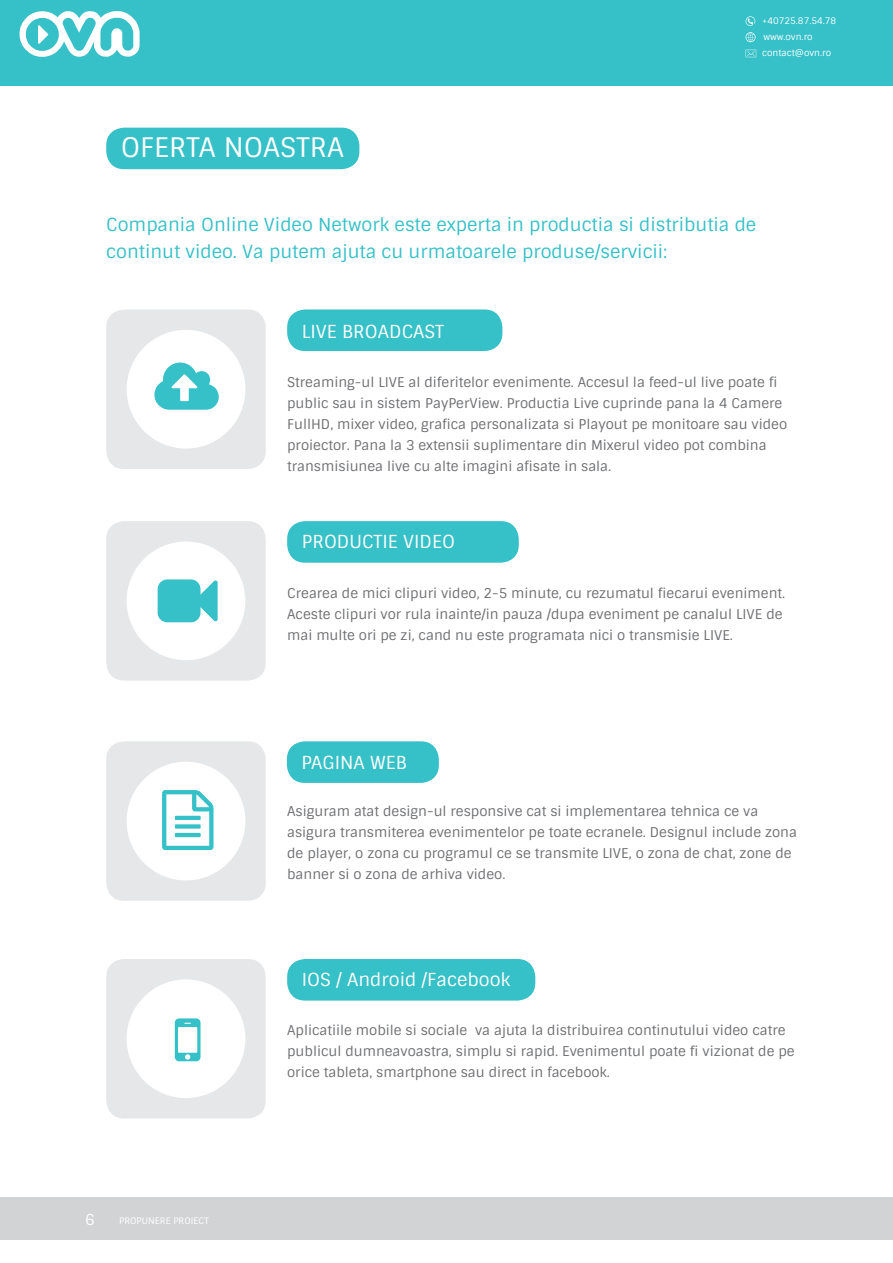
<style>
.page{position:relative;width:893px;height:1263px;background:#fff}
.page>*{position:absolute;margin:0;border:0;box-sizing:border-box;transform-origin:0 0}
.t1{font:27px "Sintony";color:#fff}
.t2{font:18px/27px "Sintony";color:#36c0c8}
.t3{font:18px "Sintony";color:#fff}
.t4{font:15px "Sintony";color:#fff}
.t5{font:13.5px/21px "Sintony";color:#6d6e71}
.t6{font:9px "Sintony";color:#fff}
</style>
<div class="page">
<div style="left:0;top:0;width:893px;height:86px;background:#36c0c8"></div>
<div style="left:0;top:1197px;width:893px;height:43px;background:#d1d3d4"></div>
<svg style="left:746px;top:32px;width:9px;height:10px"></svg>
<svg style="left:746px;top:16px;width:9px;height:10px"></svg>
<svg style="left:746px;top:50px;width:10px;height:7px"></svg>
<svg style="left:20px;top:11px;width:120px;height:46px"></svg>
<div style="left:106px;top:309px;width:160px;height:160px;background:#e6e7e8;border-radius:18px"></div>
<div style="left:127px;top:330px;width:118px;height:119px;background:#fff;border-radius:50%"></div>
<div style="left:287px;top:309px;width:215px;height:42px;background:#36c0c8;border-radius:18px"></div>
<div style="left:287px;top:521px;width:232px;height:42px;background:#36c0c8;border-radius:18px"></div>
<div style="left:287px;top:741px;width:152px;height:42px;background:#36c0c8;border-radius:18px"></div>
<div style="left:106px;top:128px;width:253px;height:41px;background:#36c0c8;border-radius:18px"></div>
<div style="left:106px;top:521px;width:160px;height:160px;background:#e6e7e8;border-radius:18px"></div>
<div style="left:106px;top:741px;width:160px;height:160px;background:#e6e7e8;border-radius:18px"></div>
<div style="left:127px;top:541px;width:118px;height:119px;background:#fff;border-radius:50%"></div>
<div style="left:127px;top:762px;width:118px;height:118px;background:#fff;border-radius:50%"></div>
<div style="left:106px;top:959px;width:160px;height:159px;background:#e6e7e8;border-radius:18px"></div>
<div style="left:127px;top:979px;width:118px;height:119px;background:#fff;border-radius:50%"></div>
<div style="left:287px;top:959px;width:248px;height:41px;background:#36c0c8;border-radius:18px"></div>
<h1 class="t1" style="left:121px;top:131px;width:225px">OFERTA NOASTRA</h1>
<p class="t6" style="left:762px;top:15px;width:76px">+40725.87.54.78</p>
<p class="t6" style="left:762px;top:47px;width:71px">contact@ovn.ro</p>
<p class="t6" style="left:763px;top:31px;width:51px">www.ovn.ro</p>
<h2 class="t2" style="left:106px;top:211px;width:652px">Compania Online Video Network este experta in productia si distributia de continut video. Va putem ajuta cu urmatoarele produse/servicii:</h2>
<h2 class="t3" style="left:302px;top:320px;width:144px">LIVE BROADCAST</h2>
<p class="t5" style="left:287px;top:372px;width:502px">Streaming-ul LIVE al diferitelor evenimente. Accesul la feed-ul live poate fi public sau in sistem PayPerView. Productia Live cuprinde pana la 4 Camere FullHD, mixer video, grafica personalizata si Playout pe monitoare sau video proiector. Pana la 3 extensii suplimentare din Mixerul video pot combina transmisiunea live cu alte imagini afisate in sala.</p>
<h2 class="t3" style="left:302px;top:530px;width:155px">PRODUCTIE VIDEO</h2>
<p class="t5" style="left:287px;top:582px;width:500px">Crearea de mici clipuri video, 2-5 minute, cu rezumatul fiecarui eveniment.<br>Aceste clipuri vor rula inainte/in pauza /dupa eveniment pe canalul LIVE de mai multe ori pe zi, cand nu este programata nici o transmisie LIVE.</p>
<h2 class="t3" style="left:302px;top:751px;width:107px">PAGINA WEB</h2>
<p class="t5" style="left:287px;top:800px;width:511px">Asiguram atat design-ul responsive cat si implementarea tehnica ce va asigura transmiterea evenimentelor pe toate ecranele. Designul include zona de player, o zona cu programul ce se transmite LIVE, o zona de chat, zone de banner si o zona de arhiva video.</p>
<h2 class="t3" style="left:302px;top:968px;width:210px">IOS / Android /Facebook</h2>
<p class="t4" style="left:85px;top:1210px;width:11px">6</p>
<p class="t6" style="left:119px;top:1215px;width:91px">PROPUNERE PROIECT</p>
<p class="t5" style="left:287px;top:1019px;width:509px">Aplicatiile mobile si sociale va ajuta la distribuirea continutului video catre publicul dumneavoastra, simplu si rapid. Evenimentul poate fi vizionat de pe orice tableta, smartphone sau direct in facebook.</p>
</div>
